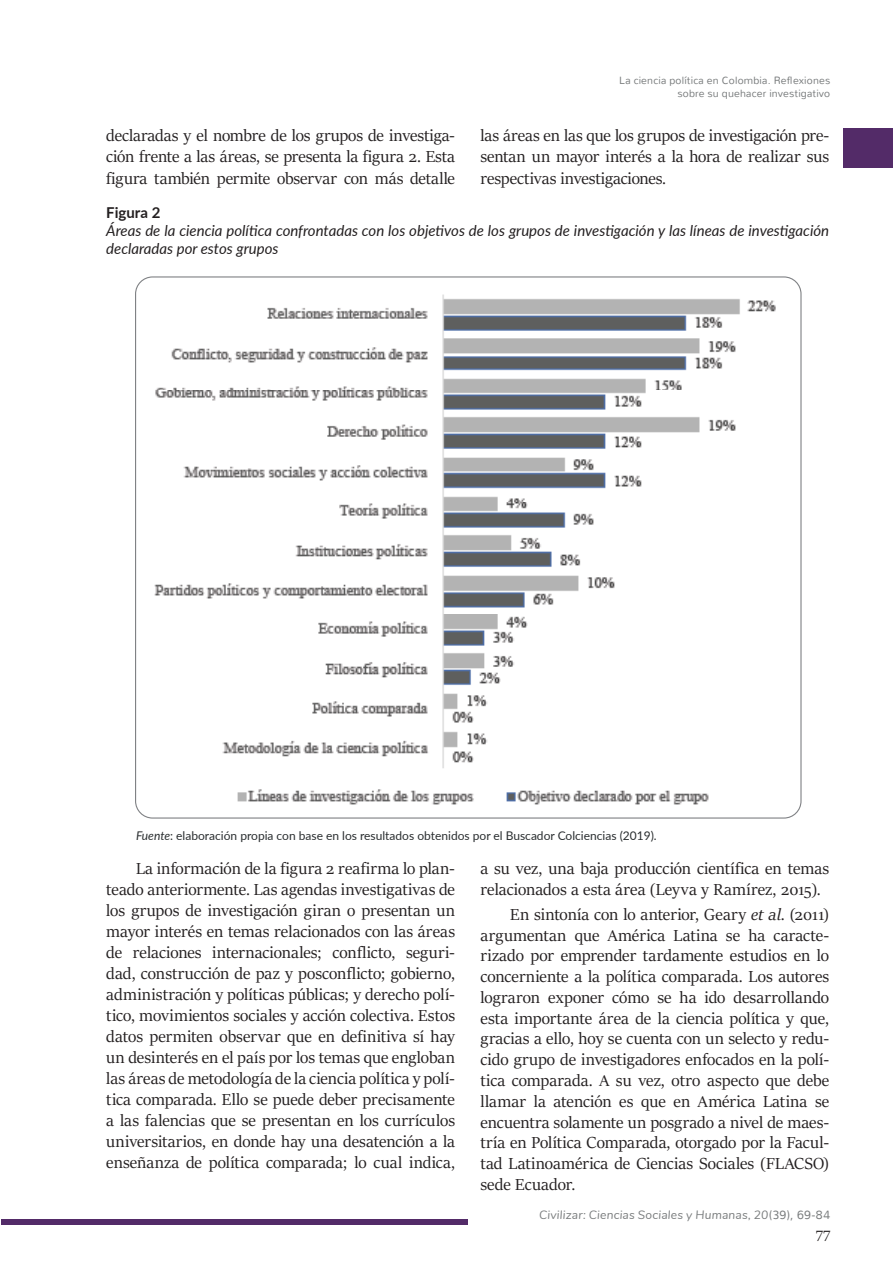
<style>
.page{position:relative;width:893px;height:1263px;background:#fff}
.page>*{position:absolute;margin:0;border:0;box-sizing:border-box;transform-origin:0 0}
.TEXTO_GENERAL{font:18px/21px "Sitka Text";letter-spacing:.005em;color:#231f20;text-align:justify}
.t1{font:16.5px "Sitka Text";color:#231f20}
.TABLA_TEXTO{font:italic 15px/18px "Lato";color:#231f20}
.TABLA{font:700 15px "Lato";color:#231f20}
.fuente_fig{font:12px "Lato";color:#2a2e30}
.t2{font:italic 12px "Nunito";letter-spacing:.015em;color:#797c7d}
.t3{font:300 10.5px/13.5px "Nunito";letter-spacing:.015em;color:#797c7d;text-align:right}
.s1{font-style:italic}
.s2{font-weight:300;font-style:normal}
</style>
<div class="page">
<div style="left:2px;top:1220px;width:466px;height:5px;background:#532b68"></div>
<div style="left:843px;top:128px;width:50px;height:39px;background:#532b68"></div>
<img style="left:154px;top:294px;width:622px;height:511px">
<p class="t3" style="left:619px;top:73px;width:213px">La ciencia política en Colombia. Reflexiones sobre su quehacer investigativo</p>
<p class="TEXTO_GENERAL" style="left:106px;top:124px;width:350px">declaradas y el nombre de los grupos de investiga&shy;ción frente a las áreas, se presenta la figura 2. Esta figura también permite observar con más detalle</p>
<p class="TEXTO_GENERAL" style="left:480px;top:124px;width:350px">las áreas en las que los grupos de investigación pre&shy;sentan un mayor interés a la hora de realizar sus respectivas investigaciones.</p>
<p class="TABLA" style="left:106px;top:202px;width:56px">Figura 2</p>
<p class="TABLA_TEXTO" style="left:106px;top:221px;width:724px">Áreas de la ciencia política confrontadas con los objetivos de los grupos de investigación y las líneas de investigación declaradas por estos grupos</p>
<p class="fuente_fig" style="left:136px;top:827px;width:522px"><span class="s1">Fuente</span>: elaboración propia con base en los resultados obtenidos por el Buscador Colciencias (2019).</p>
<p class="TEXTO_GENERAL" style="left:106px;top:856px;width:350px;text-indent:30px">La información de la figura 2 reafirma lo plan&shy;teado anteriormente. Las agendas investigativas de los grupos de investigación giran o presentan un mayor interés en temas relacionados con las áreas de relaciones internacionales; conflicto, seguri&shy;dad, construcción de paz y posconflicto; gobierno, administración y políticas públicas; y derecho polí&shy;tico, movimientos sociales y acción colectiva. Estos datos permiten observar que en definitiva sí hay un desinterés en el país por los temas que engloban las áreas de metodología de la ciencia política y polí&shy;tica comparada. Ello se puede deber precisamente a las falencias que se presentan en los currículos universitarios, en donde hay una desatención a la enseñanza de política comparada; lo cual indica,</p>
<p class="TEXTO_GENERAL" style="left:480px;top:856px;width:350px">a su vez, una baja producción científica en temas relacionados a esta área (Leyva y Ramírez, 2015).</p>
<p class="TEXTO_GENERAL" style="left:480px;top:902px;width:350px;text-indent:30px">En sintonía con lo anterior, Geary <span class="s1">et al</span>. (2011) argumentan que América Latina se ha caracte&shy;rizado por emprender tardamente estudios en lo concerniente a la política comparada. Los autores lograron exponer cómo se ha ido desarrollando esta importante área de la ciencia política y que, gracias a ello, hoy se cuenta con un selecto y redu&shy;cido grupo de investigadores enfocados en la polí&shy;tica comparada. A su vez, otro aspecto que debe llamar la atención es que en América Latina se encuentra solamente un posgrado a nivel de maes&shy;tría en Política Comparada, otorgado por la Facul&shy;tad Latinoamérica de Ciencias Sociales (FLACSO) sede Ecuador.</p>
<p class="t2" style="left:539px;top:1206px;width:292px">Civilizar: Ciencias Sociales y Humanas, 20<span class="s2">(39), 69-84</span></p>
<p class="t1" style="left:816px;top:1220px;width:16px">77</p>
</div>
